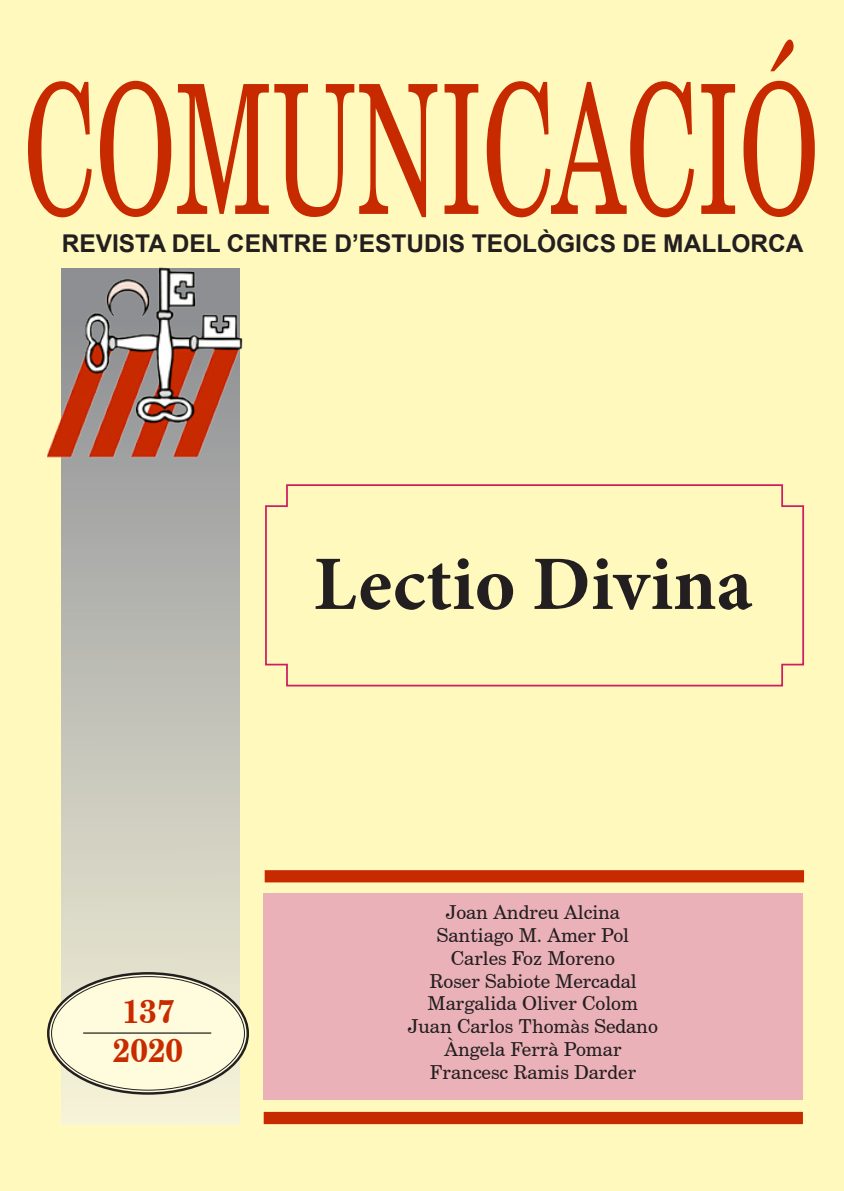
<style>
.page{position:relative;width:844px;height:1191px;background:#fff}
.page>*{position:absolute;margin:0;border:0;box-sizing:border-box;transform-origin:0 0}
.t1{font:179.72px "Century Schoolbook BT";color:#c82a00;scale:.58 1}
.t2{font:700 77px "Minion Pro";letter-spacing:.005em;color:#231f20}
.t3{font:700 33.07px "Century Schoolbook BT";color:#c92b00;scale:.91 1}
.t4{font:700 24.5px "Arial";color:#231f20}
.t5{font:19.25px "Century Schoolbook BT";color:#231f20}
</style>
<div class="page">
<div style="left:0;top:0;width:843px;height:1191px;background:#fff9bd"></div>
<svg style="left:62px;top:476px;width:178px;height:648px;background:#c5c4b9"></svg>
<div style="left:49px;top:974px;width:197px;height:118px;background:#fffcdd;border-radius:50%"></div>
<hr style="left:83px;top:1032px;width:128px;height:1px;background:#231f20">
<div style="left:263px;top:1111px;width:539px;height:13px;background:#c62b00"></div>
<div style="left:264px;top:870px;width:539px;height:12px;background:#c82a00"></div>
<div style="left:263px;top:893px;width:539px;height:206px;background:#ebb1b8"></div>
<svg style="left:265px;top:484px;width:539px;height:203px"></svg>
<img style="left:47px;top:267px;width:196px;height:209px">
<p class="t1" style="left:23px;top:24px;width:1373px">COMUNICACIÓ</p>
<p class="t4" style="left:62px;top:227px;width:743px">REVISTA DEL CENTRE D’ESTUDIS TEOLÒGICS DE MALLORCA</p>
<p class="t3" style="left:122px;top:987px;width:59px">137</p>
<p class="t3" style="left:113px;top:1027px;width:78px">2020</p>
<p class="t2" style="left:314px;top:530px;width:440px">Lectio Divina</p>
<p class="t5" style="left:446px;top:899px;width:175px">Joan Andreu Alcina</p>
<p class="t5" style="left:437px;top:921px;width:194px">Santiago M. Amer Pol</p>
<p class="t5" style="left:451px;top:944px;width:166px">Carles Foz Moreno</p>
<p class="t5" style="left:429px;top:967px;width:209px">Roser Sabiote Mercadal</p>
<p class="t5" style="left:428px;top:990px;width:211px">Margalida Oliver Colom</p>
<p class="t5" style="left:408px;top:1012px;width:251px">Juan Carlos Thomàs Sedano</p>
<p class="t5" style="left:444px;top:1035px;width:178px">Àngela Ferrà Pomar</p>
<p class="t5" style="left:430px;top:1058px;width:208px">Francesc Ramis Darder</p>
</div>
